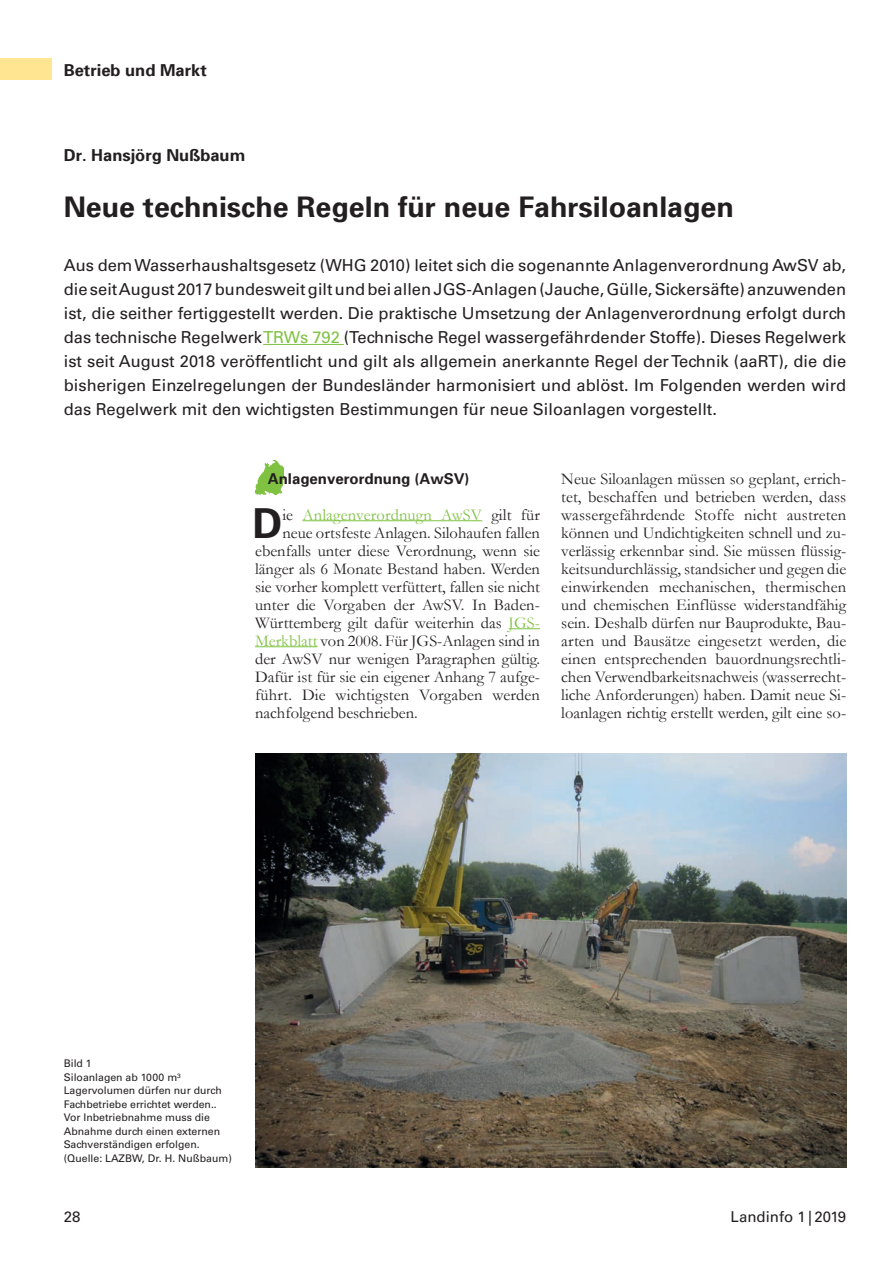
<style>
.page{position:relative;width:893px;height:1263px;background:#fff}
.page>*{position:absolute;margin:0;border:0;box-sizing:border-box;transform-origin:0 0}
.t1{font:700 41.4px "Univers 65";color:#231f20}
.t2{font:700 28.5px "Univers 65";color:#231f20}
.t3{font:16.5px/18px "Garamond";color:#231f20;text-align:justify}
.t4{font:16.5px/24px "Univers";color:#231f20;text-align:justify}
.t5{font:700 16.5px "Univers 65";color:#231f20}
.t6{font:16.5px "Garamond";letter-spacing:.01em;color:#7fc241}
.t7{font:700 15px "Univers 65";color:#231f20}
.t8{font:15px "Univers";color:#231f20}
.t9{font:10.5px/13.5px "Univers";color:#231f20}
.s1{color:#7fc241}
.s2{color:#231f20}
</style>
<div class="page">
<img style="left:255px;top:460px;width:29px;height:34px">
<hr style="left:302px;top:520px;width:180px;height:1px;background:#7fc241">
<hr style="left:509px;top:628px;width:31px;height:1px;background:#7fc241">
<hr style="left:255px;top:646px;width:63px;height:1px;background:#7fc241">
<div style="left:0;top:58px;width:51px;height:22px;background:#ffe492"></div>
<hr style="left:263px;top:344px;width:81px;height:1px;background:#7fc241">
<img style="left:255px;top:753px;width:591px;height:414px">
<p class="t5" style="left:64px;top:59px;width:145px">Betrieb und Markt</p>
<p class="t5" style="left:64px;top:145px;width:183px">Dr. Hansjörg Nußbaum</p>
<h2 class="t2" style="left:64px;top:189px;width:671px">Neue technische Regeln für neue Fahrsiloanlagen</h2>
<p class="t4" style="left:64px;top:253px;width:784px">Aus dem Wasserhaushaltsgesetz (WHG 2010) leitet sich die sogenannte Anlagenverordnung AwSV ab, die seit August 2017 bundesweit gilt und bei allen JGS-Anlagen (Jauche, Gülle, Sickersäfte) anzuwenden ist, die seither fertiggestellt werden. Die praktische Umsetzung der Anlagenverordnung erfolgt durch das technische Regelwerk<span class="s1">TRWs 792</span> (Technische Regel wassergefährdender Stoffe). Dieses Regelwerk ist seit August 2018 veröffentlicht und gilt als allgemein anerkannte Regel der Technik (aaRT), die die bisherigen Einzelregelungen der Bundesländer harmonisiert und ablöst. Im Folgenden werden wird das Regelwerk mit den wichtigsten Bestimmungen für neue Siloanlagen vorgestellt.</p>
<p class="t7" style="left:268px;top:468px;width:203px">Anlagenverordnung (AwSV)</p>
<h1 class="t1" style="left:252px;top:496px;width:31px">D</h1>
<p class="t6" style="left:282px;top:503px;width:259px"><span class="s2">ie</span> Anlagenverordnugn AwSV <span class="s2">gilt für</span></p>
<p class="t3" style="left:282px;top:523px;width:259px">neue ortsfeste Anlagen. Silohaufen fallen</p>
<p class="t3" style="left:255px;top:541px;width:286px">ebenfalls unter diese Verordnung, wenn sie</p>
<p class="t3" style="left:255px;top:559px;width:286px">länger als 6 Monate Bestand haben. Werden</p>
<p class="t3" style="left:255px;top:577px;width:286px">sie vorher komplett verfüttert, fallen sie nicht</p>
<p class="t3" style="left:255px;top:595px;width:286px">unter die Vorgaben der AwSV. In Baden-</p>
<p class="t3" style="left:255px;top:613px;width:286px">Württemberg gilt dafür weiterhin das <span class="s1">JGS-</span></p>
<p class="t3" style="left:255px;top:631px;width:286px"><span class="s1">Merkblatt</span> von 2008. Für JGS-Anlagen sind in</p>
<p class="t3" style="left:255px;top:649px;width:286px">der AwSV nur wenigen Paragraphen gültig.</p>
<p class="t3" style="left:255px;top:667px;width:286px">Dafür ist für sie ein eigener Anhang 7 aufge-</p>
<p class="t3" style="left:255px;top:685px;width:286px">führt. Die wichtigsten Vorgaben werden</p>
<p class="t3" style="left:255px;top:703px;width:164px">nachfolgend beschrieben.</p>
<p class="t3" style="left:561px;top:469px;width:286px">Neue Siloanlagen müssen so geplant, errich&shy;tet, beschaffen und betrieben werden, dass wassergefährdende Stoffe nicht austreten können und Undichtigkeiten schnell und zu&shy;verlässig erkennbar sind. Sie müssen flüssig&shy;keitsundurchlässig, standsicher und gegen die einwirkenden mechanischen, thermischen und chemischen Einflüsse widerstandfähig sein. Deshalb dürfen nur Bauprodukte, Bau&shy;arten und Bausätze eingesetzt werden, die einen entsprechenden bauordnungsrechtli&shy;chen Verwendbarkeitsnachweis (wasserrecht&shy;liche Anforderungen) haben. Damit neue Si&shy;loanlagen richtig erstellt werden, gilt eine so-</p>
<p class="t9" style="left:64px;top:1057px;width:170px">Bild 1<br>Siloanlagen ab 1000 m³<br>Lagervolumen dürfen nur durch<br>Fachbetriebe errichtet werden..<br>Vor Inbetriebnahme muss die<br>Abnahme durch einen externen<br>Sachverständigen erfolgen. (Quelle: LAZBW, Dr. H. Nußbaum)</p>
<p class="t8" style="left:64px;top:1207px;width:18px">28</p>
<p class="t8" style="left:731px;top:1207px;width:117px">Landinfo 1 | 2019</p>
</div>
